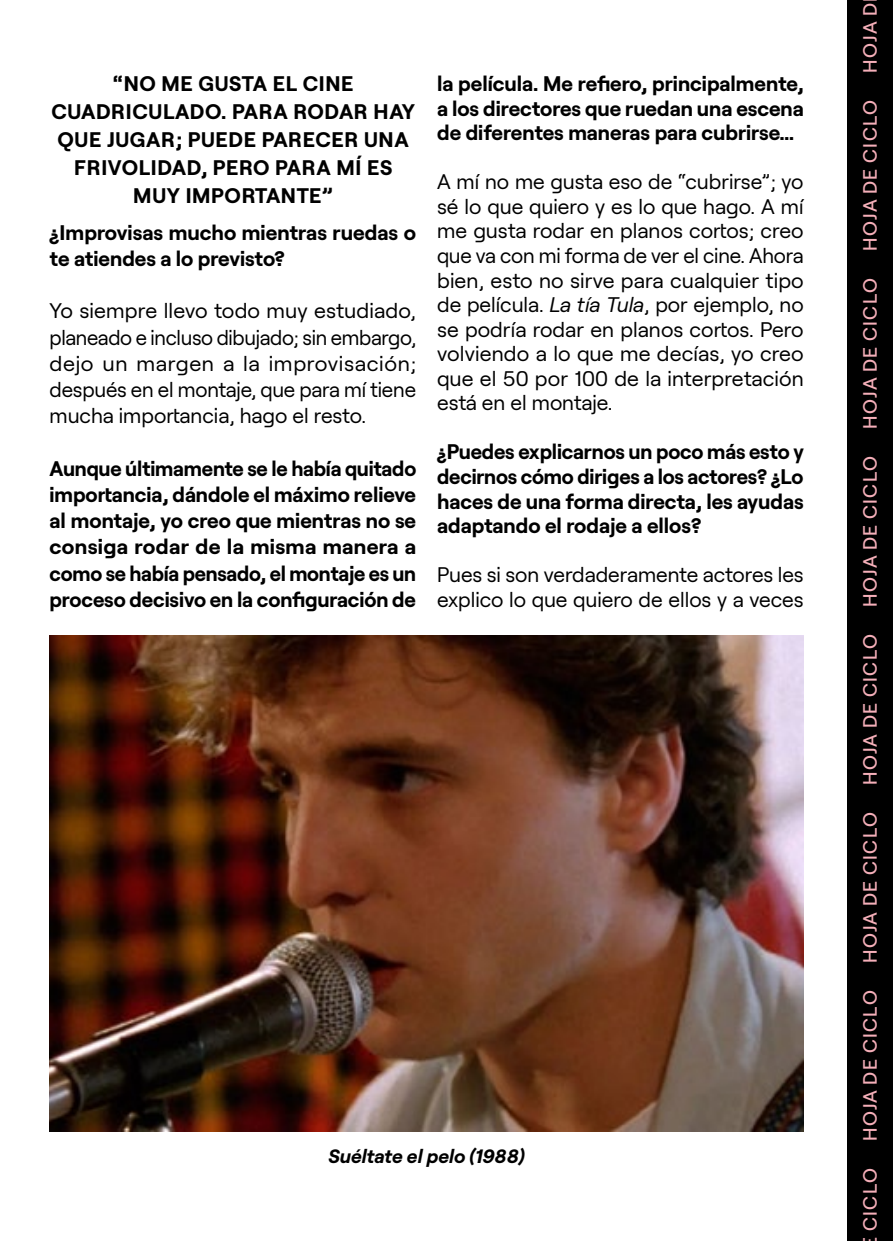
<style>
.page{position:relative;width:893px;height:1241px;background:#fff}
.page>*{position:absolute;margin:0;border:0;box-sizing:border-box;transform-origin:0 0}
.t1{font:21px/24.5px "Roobert";color:#000;text-align:justify}
.Estilo_de_párrafo_1{font:700 21px/26.2px "Roobert";color:#000;text-align:justify}
.Estilo_de_párrafo_1-2{font:700 21px/28px "Roobert";letter-spacing:.03em;color:#000;text-align:center}
.t2{font:500 19.25px "Roobert";letter-spacing:.08em;color:#f5afb9}
.INDICE_nivel1_NUEVO{font:italic 700 19.25px "Roobert";color:#000}
.s1{font-style:italic}
</style>
<div class="page">
<div style="left:848px;top:0;width:45px;height:1240px;background:#000"></div>
<img style="left:50px;top:635px;width:754px;height:495px">
<p class="Estilo_de_párrafo_1-2" style="left:51px;top:68px;width:365px">“NO ME GUSTA EL CINE<br>CUADRICULADO. PARA RODAR HAY<br>QUE JUGAR; PUEDE PARECER UNA<br>FRIVOLIDAD, PERO PARA MÍ ES<br>MUY IMPORTANTE”</p>
<p class="Estilo_de_párrafo_1" style="left:50px;top:217px;width:368px">¿Improvisas mucho mientras ruedas o te atiendes a lo previsto?</p>
<p class="t1" style="left:50px;top:296px;width:368px;line-height:26.2px">Yo siempre llevo todo muy estudiado, planeado e incluso dibujado; sin embargo, dejo un margen a la improvisación; después en el montaje, que para mí tiene mucha importancia, hago el resto.</p>
<p class="Estilo_de_párrafo_1" style="left:50px;top:453px;width:368px">Aunque últimamente se le había quitado importancia, dándole el máximo relieve al montaje, yo creo que mientras no se consiga rodar de la misma manera a como se había pensado, el montaje es un proceso decisivo en la configuración de</p>
<p class="Estilo_de_párrafo_1" style="left:437px;top:70px;width:368px;line-height:24.5px">la película. Me refiero, principalmente, a los directores que ruedan una escena de diferentes maneras para cubrirse…</p>
<p class="t1" style="left:437px;top:168px;width:368px">A mí no me gusta eso de “cubrirse”; yo sé lo que quiero y es lo que hago. A mí me gusta rodar en planos cortos; creo que va con mi forma de ver el cine. Ahora bien, esto no sirve para cualquier tipo de película. <span class="s1">La tía Tula</span>, por ejemplo, no se podría rodar en planos cortos. Pero volviendo a lo que me decías, yo creo que el 50 por 100 de la interpretación está en el montaje.</p>
<p class="Estilo_de_párrafo_1" style="left:437px;top:438px;width:368px;line-height:24.5px">¿Puedes explicarnos un poco más esto y decirnos cómo diriges a los actores? ¿Lo haces de una forma directa, les ayudas adaptando el rodaje a ellos?</p>
<p class="t1" style="left:437px;top:561px;width:368px">Pues si son verdaderamente actores les explico lo que quiero de ellos y a veces</p>
<p class="INDICE_nivel1_NUEVO" style="left:328px;top:1141px;width:198px">Suéltate el pelo (1988)</p>
<p class="t2" style="left:855px;top:73px;width:71px;rotate:-90deg">HOJA D</p>
<p class="t2" style="left:855px;top:250px;width:152px;rotate:-90deg">HOJA DE CICLO</p>
<p class="t2" style="left:855px;top:428px;width:152px;rotate:-90deg">HOJA DE CICLO</p>
<p class="t2" style="left:855px;top:606px;width:152px;rotate:-90deg">HOJA DE CICLO</p>
<p class="t2" style="left:855px;top:784px;width:152px;rotate:-90deg">HOJA DE CICLO</p>
<p class="t2" style="left:855px;top:962px;width:152px;rotate:-90deg">HOJA DE CICLO</p>
<p class="t2" style="left:855px;top:1140px;width:152px;rotate:-90deg">HOJA DE CICLO</p>
<p class="t2" style="left:855px;top:1231px;width:65px;rotate:-90deg">CICLO</p>
</div>
